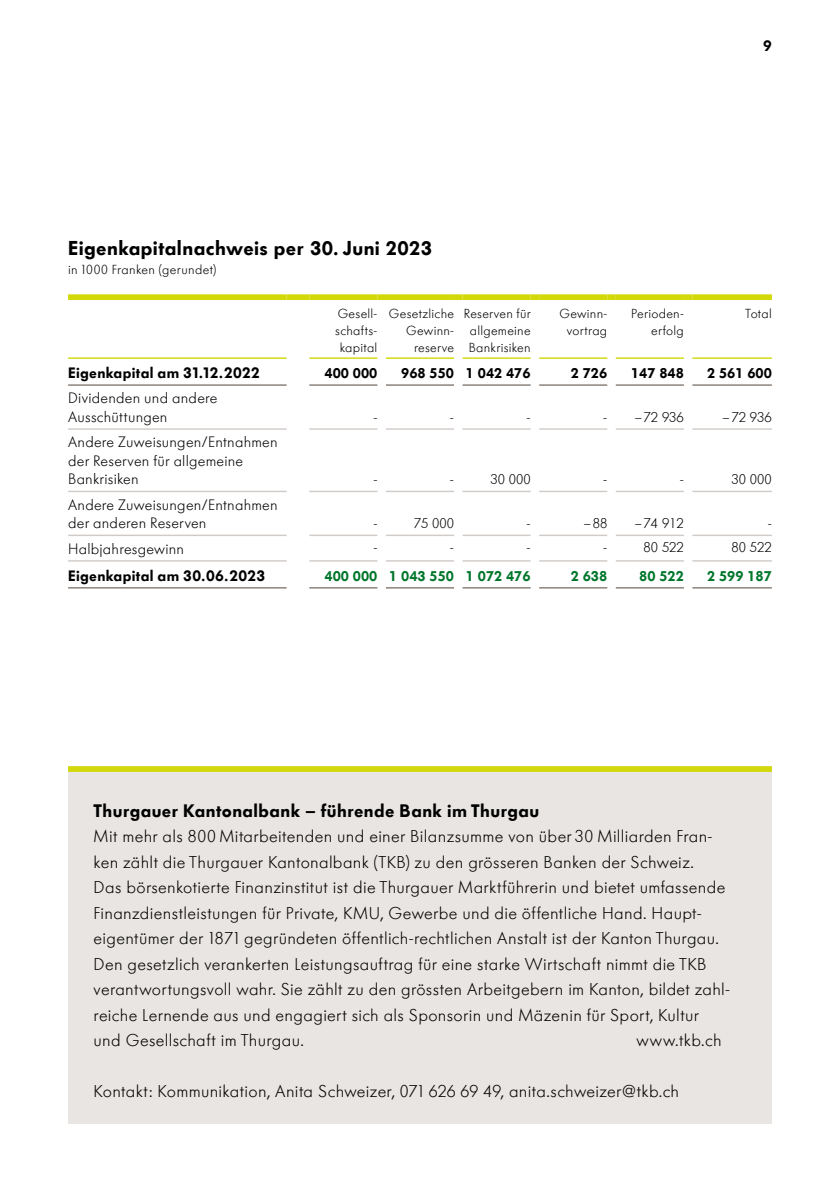
<style>
.page{position:relative;width:840px;height:1191px;background:#fff}
.page>*{position:absolute;margin:0;border:0;box-sizing:border-box;transform-origin:0 0}
.t1{font:600 20px "Futura BQ";letter-spacing:.02em;color:#000}
.t2{font:600 18px "Futura BQ";letter-spacing:.025em;color:#000}
.t3{font:300 17px/25.6px "Futura BQ";letter-spacing:.02em;color:#000}
.t4{font:300 15px/18.4px "Futura BQ";letter-spacing:.015em;color:#000}
.t5{font:600 15px "Futura BQ";letter-spacing:.02em;color:#000}
.t6{font:300 14px "Futura BQ";color:#000}
.t7{font:600 14px "Futura BQ";color:#000}
.t8{font:600 14px "Futura BQ";color:#00762b}
.t9{font:300 13px/17px "Futura BQ";letter-spacing:.025em;color:#000;text-align:center}
.s1{font-size:19.6px}
</style>
<div class="page">
<div style="left:68px;top:766px;width:703px;height:357px;background:#e8e5e2"></div>
<div style="left:68px;top:766px;width:703px;height:6px;background:#d3d808"></div>
<hr style="left:68px;top:384px;width:218px;height:2px;background:#857b74">
<hr style="left:309px;top:384px;width:68px;height:2px;background:#857b74">
<hr style="left:386px;top:384px;width:68px;height:2px;background:#857b74">
<hr style="left:462px;top:384px;width:68px;height:2px;background:#857b74">
<hr style="left:539px;top:384px;width:68px;height:2px;background:#857b74">
<hr style="left:615px;top:384px;width:68px;height:2px;background:#857b74">
<hr style="left:692px;top:384px;width:79px;height:2px;background:#857b74">
<hr style="left:68px;top:587px;width:218px;height:1px;background:#857b74">
<hr style="left:309px;top:587px;width:68px;height:1px;background:#857b74">
<hr style="left:386px;top:587px;width:68px;height:1px;background:#857b74">
<hr style="left:462px;top:587px;width:68px;height:1px;background:#857b74">
<hr style="left:539px;top:587px;width:68px;height:1px;background:#857b74">
<hr style="left:615px;top:587px;width:68px;height:1px;background:#857b74">
<hr style="left:692px;top:587px;width:79px;height:1px;background:#857b74">
<hr style="left:68px;top:428px;width:218px;height:2px;background:#d1cbc7">
<hr style="left:309px;top:428px;width:68px;height:2px;background:#d1cbc7">
<hr style="left:386px;top:428px;width:68px;height:2px;background:#d1cbc7">
<hr style="left:462px;top:428px;width:68px;height:2px;background:#d1cbc7">
<hr style="left:539px;top:428px;width:68px;height:2px;background:#d1cbc7">
<hr style="left:615px;top:428px;width:68px;height:2px;background:#d1cbc7">
<hr style="left:692px;top:428px;width:79px;height:2px;background:#d1cbc7">
<hr style="left:68px;top:491px;width:218px;height:1px;background:#d1cbc7">
<hr style="left:309px;top:491px;width:68px;height:1px;background:#d1cbc7">
<hr style="left:386px;top:491px;width:68px;height:1px;background:#d1cbc7">
<hr style="left:462px;top:491px;width:68px;height:1px;background:#d1cbc7">
<hr style="left:539px;top:491px;width:68px;height:1px;background:#d1cbc7">
<hr style="left:615px;top:491px;width:68px;height:1px;background:#d1cbc7">
<hr style="left:692px;top:491px;width:79px;height:1px;background:#d1cbc7">
<hr style="left:68px;top:534px;width:218px;height:2px;background:#d1cbc7">
<hr style="left:309px;top:534px;width:68px;height:2px;background:#d1cbc7">
<hr style="left:386px;top:534px;width:68px;height:2px;background:#d1cbc7">
<hr style="left:462px;top:534px;width:68px;height:2px;background:#d1cbc7">
<hr style="left:539px;top:534px;width:68px;height:2px;background:#d1cbc7">
<hr style="left:615px;top:534px;width:68px;height:2px;background:#d1cbc7">
<hr style="left:692px;top:534px;width:79px;height:2px;background:#d1cbc7">
<hr style="left:68px;top:560px;width:218px;height:1px;background:#d1cbc7">
<hr style="left:309px;top:560px;width:68px;height:1px;background:#d1cbc7">
<hr style="left:386px;top:560px;width:68px;height:1px;background:#d1cbc7">
<hr style="left:462px;top:560px;width:68px;height:1px;background:#d1cbc7">
<hr style="left:539px;top:560px;width:68px;height:1px;background:#d1cbc7">
<hr style="left:615px;top:560px;width:68px;height:1px;background:#d1cbc7">
<hr style="left:692px;top:560px;width:79px;height:1px;background:#d1cbc7">
<div style="left:68px;top:294px;width:218px;height:6px;background:#d3d808"></div>
<div style="left:286px;top:294px;width:23px;height:6px;background:#d3d808"></div>
<div style="left:309px;top:294px;width:68px;height:6px;background:#d3d808"></div>
<div style="left:377px;top:294px;width:9px;height:6px;background:#d3d808"></div>
<div style="left:386px;top:294px;width:68px;height:6px;background:#d3d808"></div>
<div style="left:454px;top:294px;width:8px;height:6px;background:#d3d808"></div>
<div style="left:462px;top:294px;width:68px;height:6px;background:#d3d808"></div>
<div style="left:530px;top:294px;width:9px;height:6px;background:#d3d808"></div>
<div style="left:539px;top:294px;width:68px;height:6px;background:#d3d808"></div>
<div style="left:607px;top:294px;width:8px;height:6px;background:#d3d808"></div>
<div style="left:615px;top:294px;width:68px;height:6px;background:#d3d808"></div>
<div style="left:683px;top:294px;width:9px;height:6px;background:#d3d808"></div>
<div style="left:692px;top:294px;width:79px;height:6px;background:#d3d808"></div>
<hr style="left:68px;top:357px;width:218px;height:2px;background:#d3d808">
<hr style="left:309px;top:357px;width:68px;height:2px;background:#d3d808">
<hr style="left:386px;top:357px;width:68px;height:2px;background:#d3d808">
<hr style="left:462px;top:357px;width:68px;height:2px;background:#d3d808">
<hr style="left:539px;top:357px;width:68px;height:2px;background:#d3d808">
<hr style="left:615px;top:357px;width:68px;height:2px;background:#d3d808">
<hr style="left:692px;top:357px;width:79px;height:2px;background:#d3d808">
<p class="t5" style="left:762px;top:36px;width:10px">9</p>
<p class="t1" style="left:68px;top:235px;width:365px">Eigenkapitalnachweis per <span class="s1">30.</span> Juni <span class="s1">2023</span></p>
<p class="t9" style="left:68px;top:260px;width:149px">in 1000 Franken (gerundet)</p>
<p class="t9" style="left:335px;top:305px;width:44px">Gesell&shy;schafts&shy;kapital</p>
<p class="t9" style="left:388px;top:305px;width:67px;text-align:right">Gesetzliche<br>Gewinn&shy;reserve</p>
<p class="t9" style="left:463px;top:305px;width:68px">Reserven für allgemeine<br>Bankrisiken</p>
<p class="t9" style="left:559px;top:304px;width:49px">Gewinn&shy;vortrag</p>
<p class="t9" style="left:631px;top:304px;width:54px;text-align:right">Perioden&shy;erfolg</p>
<p class="t9" style="left:744px;top:304px;width:28px">Total</p>
<p class="t5" style="left:68px;top:363px;width:193px">Eigenkapital am 31.12.2022</p>
<p class="t7" style="left:324px;top:364px;width:54px">400 000</p>
<p class="t7" style="left:401px;top:364px;width:131px">968 550 1 042 476</p>
<p class="t7" style="left:570px;top:364px;width:38px">2 726</p>
<p class="t7" style="left:630px;top:364px;width:54px">147 848</p>
<p class="t7" style="left:706px;top:364px;width:66px">2 561 600</p>
<p class="t4" style="left:68px;top:389px;width:151px">Dividenden und andere<br>Ausschüttungen</p>
<p class="t6" style="left:373px;top:408px;width:6px">-</p>
<p class="t6" style="left:449px;top:408px;width:6px">-</p>
<p class="t6" style="left:526px;top:408px;width:6px">-</p>
<p class="t6" style="left:603px;top:408px;width:82px">- –72 936</p>
<p class="t6" style="left:722px;top:408px;width:51px">–72 936</p>
<p class="t4" style="left:68px;top:433px;width:211px">Andere Zuweisungen/Entnahmen der Reserven für allgemeine<br>Bankrisiken</p>
<p class="t4" style="left:68px;top:495px;width:211px">Andere Zuweisungen/Entnahmen der anderen Reserven</p>
<p class="t6" style="left:373px;top:470px;width:6px">-</p>
<p class="t6" style="left:449px;top:470px;width:6px">-</p>
<p class="t6" style="left:490px;top:470px;width:42px">30 000</p>
<p class="t6" style="left:603px;top:470px;width:6px">-</p>
<p class="t6" style="left:679px;top:470px;width:6px">-</p>
<p class="t6" style="left:731px;top:470px;width:42px">30 000</p>
<p class="t6" style="left:373px;top:514px;width:6px">-</p>
<p class="t6" style="left:413px;top:514px;width:42px">75 000</p>
<p class="t6" style="left:526px;top:514px;width:6px">-</p>
<p class="t6" style="left:583px;top:514px;width:25px">–88</p>
<p class="t6" style="left:634px;top:514px;width:51px">–74 912</p>
<p class="t6" style="left:767px;top:514px;width:6px">-</p>
<p class="t4" style="left:68px;top:539px;width:117px">Halbjahresgewinn</p>
<p class="t6" style="left:373px;top:538px;width:6px">-</p>
<p class="t6" style="left:449px;top:538px;width:6px">-</p>
<p class="t6" style="left:526px;top:538px;width:6px">-</p>
<p class="t6" style="left:603px;top:538px;width:6px">-</p>
<p class="t6" style="left:643px;top:538px;width:42px">80 522</p>
<p class="t6" style="left:731px;top:538px;width:42px">80 522</p>
<p class="t5" style="left:68px;top:566px;width:198px">Eigenkapital am 30.06.2023</p>
<p class="t8" style="left:324px;top:567px;width:207px">400 000 1 043 550 1 072 476</p>
<p class="t8" style="left:570px;top:567px;width:38px">2 638</p>
<p class="t8" style="left:639px;top:567px;width:46px">80 522</p>
<p class="t8" style="left:706px;top:567px;width:66px">2 599 187</p>
<p class="t2" style="left:94px;top:798px;width:447px">Thurgauer Kantonalbank – führende Bank im Thurgau</p>
<p class="t3" style="left:94px;top:823px;width:636px">Mit mehr als 800 Mitarbeitenden und einer Bilanzsumme von über 30 Milliarden Fran&shy;ken zählt die Thurgauer Kantonalbank (TKB) zu den grösseren Banken der Schweiz.<br>Das börsenkotierte Finanzinstitut ist die Thurgauer Marktführerin und bietet umfassende Finanzdienstleistungen für Private, KMU, Gewerbe und die öffentliche Hand. Haupt&shy;eigentümer der 1871 gegründeten öffentlich-rechtlichen Anstalt ist der Kanton Thurgau.<br>Den gesetzlich verankerten Leistungsauftrag für eine starke Wirtschaft nimmt die TKB verantwortungsvoll wahr. Sie zählt zu den grössten Arbeitgebern im Kanton, bildet zahl&shy;reiche Lernende aus und engagiert sich als Sponsorin und Mäzenin für Sport, Kultur und Gesellschaft im Thurgau.</p>
<p class="t3" style="left:636px;top:1027px;width:86px">www.tkb.ch</p>
<p class="t3" style="left:94px;top:1078px;width:586px">Kontakt: Kommunikation, Anita Schweizer, 071 626 69 49, anita.schweizer@tkb.ch</p>
</div>
